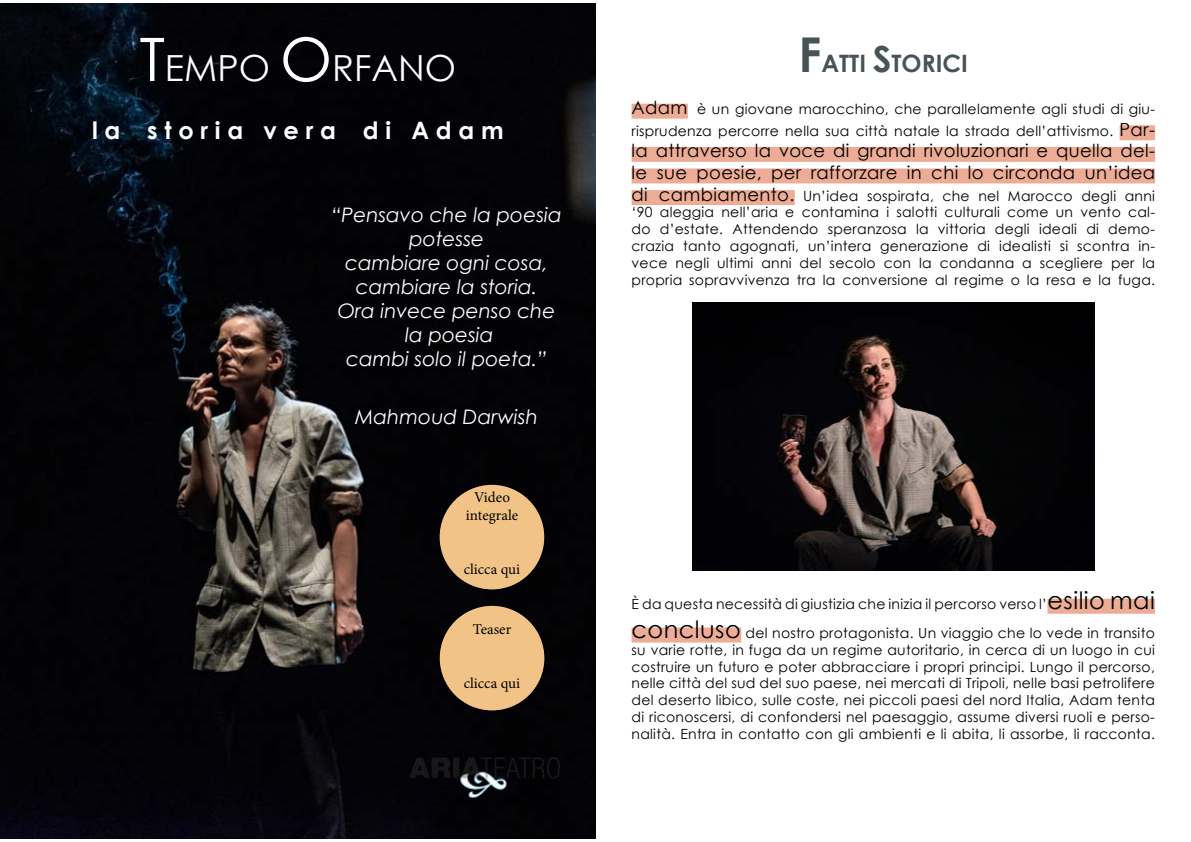
<style>
.page{position:relative;width:1191px;height:842px;background:#fff}
.page>*{position:absolute;margin:0;border:0;box-sizing:border-box;transform-origin:0 0}
.t1{font:36px "Century Gothic";color:#fff}
.t2{font:700 24px "Century Gothic";color:#fff}
.t3{font:700 24px "Century Gothic";color:#465357}
.t4{font:italic 20px/24px "Century Gothic";color:#fff;text-align:center}
.t5{font:18px/21.6px "Century Gothic";letter-spacing:.02em;color:#000}
.t6{font:15px/18px "Minion Pro";color:#000;text-align:center}
.t7{font:14px/16.8px "Century Gothic";letter-spacing:.02em;color:#000}
.s1{font-size:60px}
.s2{font-size:48px}
.s3{font-size:36px}
.s4{font-size:18px}
.s5{font-size:24px}
</style>
<div class="page">
<img style="left:0;top:4px;width:595px;height:834px">
<img style="left:409px;top:753px;width:150px;height:53px">
<div style="left:439px;top:605px;width:106px;height:106px;background:#f1c386;border-radius:50%"></div>
<div style="left:631px;top:104px;width:57px;height:15px;background:#ecac95"></div>
<div style="left:1119px;top:125px;width:36px;height:15px;background:#ecac95"></div>
<div style="left:631px;top:147px;width:524px;height:15px;background:#ecac95"></div>
<div style="left:631px;top:168px;width:524px;height:15px;background:#ecac95"></div>
<div style="left:631px;top:190px;width:163px;height:15px;background:#ecac95"></div>
<img style="left:692px;top:302px;width:402px;height:269px">
<div style="left:1047px;top:599px;width:107px;height:15px;background:#ecac95"></div>
<div style="left:631px;top:627px;width:110px;height:15px;background:#ecac95"></div>
<div style="left:439px;top:484px;width:106px;height:106px;background:#f1c386;border-radius:50%"></div>
<h1 class="t1" style="left:139px;top:43px;width:318px"><span class="s1">T</span>EMPO <span class="s1">O</span>RFANO</h1>
<h2 class="t2" style="left:92px;top:112px;width:413px">l a s t o r i a v e r a d i A d a m</h2>
<h3 class="t4" style="left:331px;top:202px;width:232px">“Pensavo che la poesia potesse<br>cambiare ogni cosa, cambiare la storia.<br>Ora invece penso che la poesia<br>cambi solo il poeta.”</h3>
<h3 class="t4" style="left:355px;top:404px;width:184px">Mahmoud Darwish</h3>
<p class="t6" style="left:466px;top:489px;width:54px">Video integrale</p>
<p class="t6" style="left:464px;top:561px;width:58px">clicca qui</p>
<p class="t6" style="left:473px;top:620px;width:40px">Teaser</p>
<p class="t6" style="left:464px;top:674px;width:58px">clicca qui</p>
<h2 class="t3" style="left:798px;top:45px;width:171px"><span class="s2">F</span>ATTI <span class="s3">S</span>TORICI</h2>
<p class="t7" style="left:631px;top:98px;width:525px;line-height:21.6px"><span class="s4">Adam</span> è un giovane marocchino, che parallelamente agli studi di giu&shy;risprudenza percorre nella sua città natale la strada dell’attivismo. <span class="s4">Par-</span></p>
<p class="t5" style="left:631px;top:140px;width:525px">la attraverso la voce di grandi rivoluzionari e quella del&shy;le sue poesie, per rafforzare in chi lo circonda un’idea</p>
<p class="t7" style="left:631px;top:187px;width:525px;text-align:justify"><span class="s4">di cambiamento.</span> Un’idea sospirata, che nel Marocco degli anni ‘90 aleggia nell’aria e contamina i salotti culturali come un vento cal&shy;do d’estate. Attendendo speranzosa la vittoria degli ideali di demo&shy;crazia tanto agognati, un’intera generazione di idealisti si scontra in&shy;vece negli ultimi anni del secolo con la condanna a scegliere per la propria sopravvivenza tra la conversione al regime o la resa e la fuga.</p>
<p class="t7" style="left:631px;top:589px;width:525px;line-height:28.8px">È da questa necessità di giustizia che inizia il percorso verso l’<span class="s5">esilio mai concluso</span> del nostro protagonista. Un viaggio che lo vede in transito</p>
<p class="t7" style="left:631px;top:641px;width:525px;text-align:justify">su varie rotte, in fuga da un regime autoritario, in cerca di un luogo in cui costruire un futuro e poter abbracciare i propri principi. Lungo il percorso, nelle città del sud del suo paese, nei mercati di Tripoli, nelle basi petrolifere del deserto libico, sulle coste, nei piccoli paesi del nord Italia, Adam tenta di riconoscersi, di confondersi nel paesaggio, assume diversi ruoli e perso&shy;nalità. Entra in contatto con gli ambienti e li abita, li assorbe, li racconta.</p>
</div>
